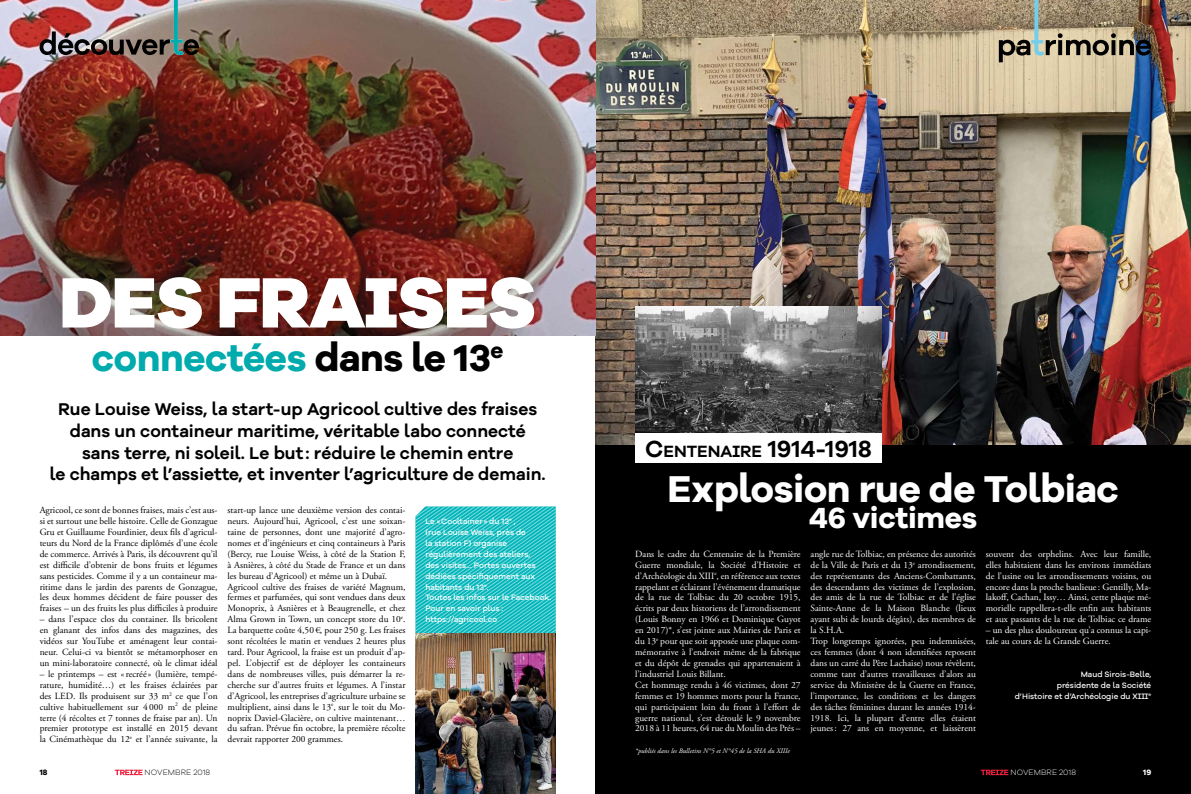
<style>
.page{position:relative;width:1191px;height:794px;background:#fff}
.page>*{position:absolute;margin:0;border:0;box-sizing:border-box;transform-origin:0 0}
.t1{font:800 73.5px "Galano Grotesque Alt";letter-spacing:-.015em;color:#fff}
.t2{font:700 38.5px "Galano Grotesque Alt";letter-spacing:-.01em;color:#fff}
.t3{font:700 38.5px "Galano Grotesque Alt";letter-spacing:-.01em;color:#00aaad}
.t4{font:700 30px "Galano Grotesque Alt";letter-spacing:-.01em;color:#fff}
.t5{font:600 24px "Galano Grotesque Alt";color:#000}
.t6{font:600 17.5px/21.8px "Galano Grotesque Alt";color:#000;text-align:center}
.t7{font:9.4px/10.9px "Adobe Garamond Pro";color:#000;text-align:justify}
.t8{font:9.4px/10.9px "Adobe Garamond Pro";color:#fff}
.t9{font:500 8.1px/10.9px "Galano Grotesque Alt";color:#fff}
.t10{font:300 8px "Galano Grotesque Alt";letter-spacing:.01em;color:#000}
.t11{font:300 8px "Galano Grotesque Alt";letter-spacing:.01em;color:#fff}
.t12{font:700 8px "Galano Grotesque Alt";color:#000}
.t13{font:700 8px "Galano Grotesque Alt";color:#fff}
.t14{font:italic 7px "Adobe Garamond Pro";color:#fff}
.s1{color:#000}
.s2{font-size:16.8px}
</style>
<div class="page">
<svg style="left:115px;top:769px;width:27px;height:6px"></svg>
<svg style="left:415px;top:506px;width:141px;height:127px;background:#2ec2c6"></svg>
<img style="left:595px;top:0;width:596px;height:446px">
<div style="left:595px;top:446px;width:596px;height:348px;background:#000"></div>
<img style="left:635px;top:307px;width:246px;height:126px">
<svg style="left:980px;top:769px;width:28px;height:6px"></svg>
<div style="left:635px;top:433px;width:246px;height:29px;background:#fff"></div>
<svg style="left:998px;top:0;width:153px;height:62px;background:#958a72"></svg>
<img style="left:415px;top:633px;width:141px;height:161px">
<img style="left:0;top:0;width:595px;height:336px">
<img style="left:40px;top:0;width:159px;height:55px">
<h1 class="t1" style="left:60px;top:254px;width:478px">DES FRAISES</h1>
<h2 class="t3" style="left:92px;top:333px;width:413px">connectées <span class="s1">dans le 13</span><sup>e</sup></h2>
<h3 class="t6" style="left:50px;top:397px;width:497px">Rue Louise Weiss, la start-up Agricool cultive des fraises dans un containeur maritime, véritable labo connecté sans terre, ni soleil. Le but : réduire le chemin entre<br>le champs et l’assiette, et inventer l’agriculture de demain.</h3>
<p class="t7" style="left:40px;top:505px;width:179px">Agricool, ce sont de bonnes fraises, mais c’est aus&shy;si et surtout une belle histoire. Celle de Gonzague Gru et Guillaume Fourdinier, deux fils d’agricul&shy;teurs du Nord de la France diplômés d’une école de commerce. Arrivés à Paris, ils découvrent qu’il est difficile d’obtenir de bons fruits et légumes sans pesticides. Comme il y a un containeur ma&shy;ritime dans le jardin des parents de Gonzague, les deux hommes décident de faire pousser des fraises – un des fruits les plus difficiles à produire</p>
<p class="t7" style="left:40px;top:614px;width:179px">– dans l’espace clos du container. Ils bricolent en glanant des infos dans des magazines, des vidéos sur YouTube et aménagent leur contai&shy;neur. Celui-ci va bientôt se métamorphoser en un mini-laboratoire connecté, où le climat idéal</p>
<p class="t7" style="left:40px;top:669px;width:179px">– le printemps – est «recréé» (lumière, tempé&shy;rature, humidité…) et les fraises éclairées par des LED. Ils produisent sur 33 m<sup>2</sup> ce que l’on cultive habituellement sur 4000 m<sup>2</sup> de pleine terre (4 récoltes et 7 tonnes de fraise par an). Un premier prototype est installé en 2015 devant la Cinémathèque du 12<sup>e</sup> et l’année suivante, la</p>
<p class="t7" style="left:227px;top:505px;width:179px;text-align:left">start-up lance une deuxième version des contai&shy;neurs. Aujourd’hui, Agricool, c’est une soixan&shy;taine de personnes, dont une majorité d’agro&shy;nomes et d’ingénieurs et cinq containeurs à Paris (Bercy, rue Louise Weiss, à côté de la Station F, à Asnières, à côté du Stade de France et un dans les bureau d’Agricool) et même un à Dubaï.<br>Agricool cultive des fraises de variété Magnum, fermes et parfumées, qui sont vendues dans deux Monoprix, à Asnières et à Beaugrenelle, et chez Alma Grown in Town, un concept store du 10<sup>e</sup>.<br>La barquette coûte 4,50€, pour 250 g. Les fraises sont récoltées le matin et vendues 2 heures plus tard. Pour Agricool, la fraise est un produit d’ap&shy;pel. L’objectif est de déployer les containeurs dans de nombreuses villes, puis démarrer la re&shy;cherche sur d’autres fruits et légumes. A l’instar d’Agricool, les entreprises d’agriculture urbaine se multiplient, ainsi dans le 13<sup>e</sup>, sur le toit du Mo&shy;noprix Daviel-Glacière, on cultive maintenant… du safran. Prévue fin octobre, la première récolte devrait rapporter 200 grammes.</p>
<p class="t9" style="left:425px;top:515px;width:127px">Le «Cooltainer » du 13<sup>e</sup> ,<br>(rue Louise Weiss, près de<br>la station F) organise régulièrement des ateliers,<br>des visites… Portes ouvertes dédiées spécifiquement aux habitants du 13<sup>e</sup>.<br>Toutes les infos sur le Facebook.<br>Pour en savoir plus : https://agricool.co</p>
<p class="t12" style="left:40px;top:767px;width:9px">18</p>
<p class="t10" style="left:145px;top:767px;width:67px">NOVEMBRE 2018</p>
<h3 class="t5" style="left:645px;top:433px;width:228px">C<span class="s2">ENTENAIRE</span> 1914-1918</h3>
<h2 class="t2" style="left:667px;top:464px;width:453px">Explosion rue de Tolbiac</h2>
<h3 class="t4" style="left:809px;top:498px;width:169px">46 victimes</h3>
<p class="t8" style="left:635px;top:548px;width:167px">Dans le cadre du Centenaire de la Première Guerre mondiale, la Société d’Histoire et d’Archéologie du XIII<sup>e</sup>, en référence aux textes rappelant et éclairant l’événement dramatique de la rue de Tolbiac du 20 octobre 1915, écrits par deux historiens de l’arrondissement (Louis Bonny en 1966 et Dominique Guyot en 2017)*, s’est jointe aux Mairies de Paris et du 13<sup>e</sup> pour que soit apposée une plaque com&shy;mémorative à l’endroit même de la fabrique et du dépôt de grenades qui appartenaient à l’industriel Louis Billant.<br>Cet hommage rendu à 46 victimes, dont 27 femmes et 19 hommes morts pour la France, qui participaient loin du front à l’effort de guerre national, s’est déroulé le 9 novembre 2018 à 11 heures, 64 rue du Moulin des Prés –</p>
<p class="t8" style="left:810px;top:548px;width:167px">angle rue de Tolbiac, en présence des autorités de la Ville de Paris et du 13<sup>e</sup> arrondissement, des représentants des Anciens-Combattants, des descendants des victimes de l’explosion, des amis de la rue de Tolbiac et de l’église Sainte-Anne de la Maison Blanche (lieux ayant subi de lourds dégâts), des membres de la S.H.A.<br>Trop longtemps ignorées, peu indemnisées, ces femmes (dont 4 non identifiées reposent dans un carré du Père Lachaise) nous révèlent, comme tant d’autres travailleuses d’alors au service du Ministère de la Guerre en France, l’importance, les conditions et les dangers des tâches féminines durant les années 1914- 1918. Ici, la plupart d’entre elles étaient jeunes: 27 ans en moyenne, et laissèrent</p>
<p class="t8" style="left:986px;top:549px;width:167px;text-align:justify">souvent des orphelins. Avec leur famille, elles habitaient dans les environs immédiats de l’usine ou les arrondissements voisins, ou encore dans la proche banlieue: Gentilly, Ma&shy;lakoff, Cachan, Issy… Ainsi, cette plaque mé&shy;morielle rappellera-t-elle enfin aux habitants et aux passants de la rue de Tolbiac ce drame</p>
<p class="t8" style="left:986px;top:625px;width:167px">– un des plus douloureux qu’a connus la capi&shy;tale au cours de la Grande Guerre.</p>
<p class="t9" style="left:1014px;top:668px;width:138px;text-align:right">Maud Sirois-Belle,<br>présidente de la Société<br>d’Histoire et d’Archéologie du XIII<sup>e</sup></p>
<p class="t14" style="left:635px;top:747px;width:156px">*publiés dans les Bulletins N°5 et N°45 de la SHA du XIIIe</p>
<p class="t11" style="left:1010px;top:767px;width:67px">NOVEMBRE 2018</p>
<p class="t13" style="left:1143px;top:767px;width:9px">19</p>
</div>
